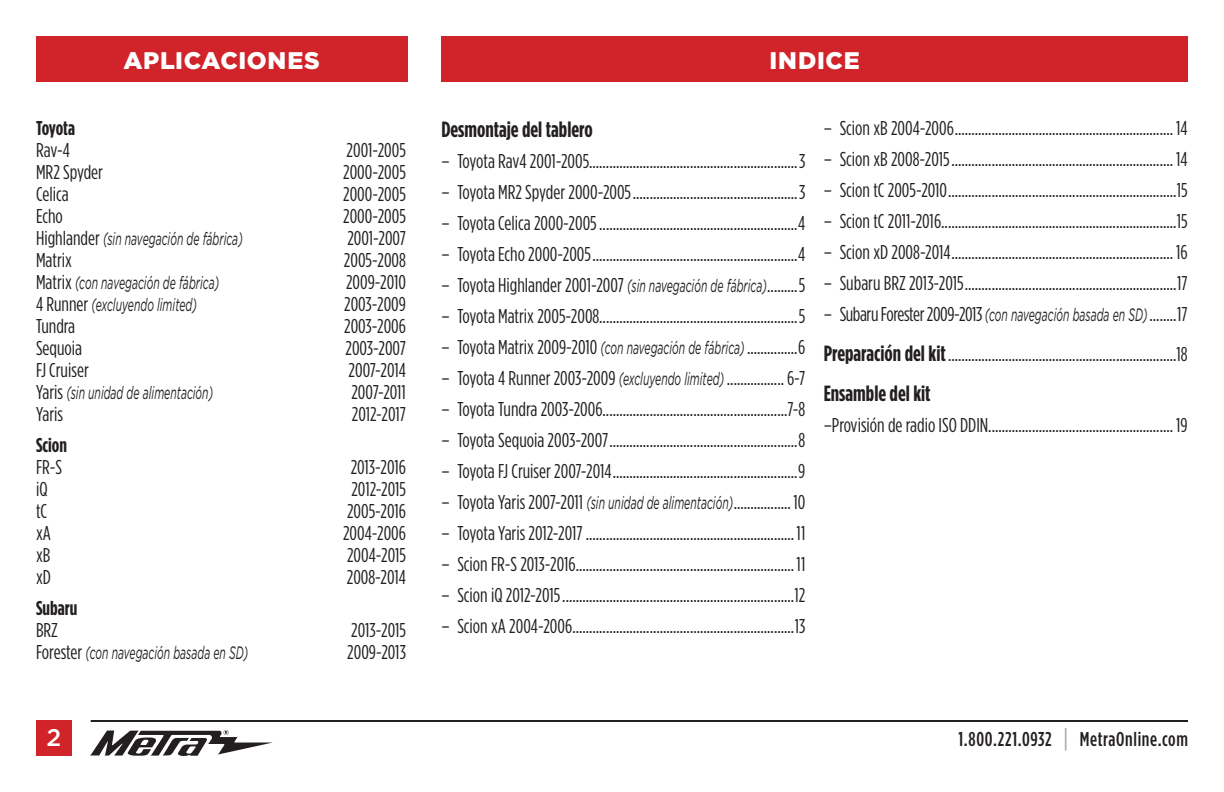
<style>
.page{position:relative;width:1224px;height:792px;background:#fff}
.page>*{position:absolute;margin:0;border:0;box-sizing:border-box;transform-origin:0 0}
.t1{font:900 24px "Gotham";letter-spacing:.025em;color:#fff}
.t2{font:500 24px "Gotham";color:#fff}
.t3{font:700 22px "Gotham Condensed";color:#231f20}
.t4{font:20px "Gotham Condensed";color:#231f20}
.t5{font:20px/40px "Gotham Condensed";letter-spacing:-.02em;color:#231f20}
.t6{font:500 20px "Gotham Condensed";letter-spacing:.035em;color:#231f20}
.t7{font:700 20px "Gotham Condensed";color:#231f20}
.t8{font:italic 18px "Gotham";color:#231f20;scale:.58 1}
.s1{font-family:"Gotham Condensed";font-style:normal;font-size:20px}
.s2{font-family:"Gotham";font-style:italic;font-size:18px}
.s3{font-weight:700;font-size:22px}
.s4{font-size:26px;color:#a8a9ad}
</style>
<div class="page">
<svg style="left:90px;top:730px;width:183px;height:26px"></svg>
<hr style="left:91px;top:720px;width:1097px;height:2px;background:#231f20">
<div style="left:36px;top:720px;width:36px;height:36px;background:#d1232a"></div>
<div style="left:36px;top:36px;width:372px;height:45px;background:#d1232a"></div>
<div style="left:441px;top:36px;width:747px;height:45px;background:#d1232a"></div>
<p class="t1" style="left:124px;top:46px;width:198px">APLICACIONES</p>
<p class="t1" style="left:770px;top:46px;width:92px">INDICE</p>
<p class="t7" style="left:36px;top:117px;width:41px">Toyota</p>
<p class="t4" style="left:36px;top:139px;width:35px">Rav-4</p>
<p class="t4" style="left:347px;top:139px;width:61px">2001-2005</p>
<p class="t4" style="left:36px;top:161px;width:69px">MR2 Spyder</p>
<p class="t4" style="left:343px;top:161px;width:64px">2000-2005</p>
<p class="t4" style="left:36px;top:183px;width:34px">Celica</p>
<p class="t4" style="left:343px;top:183px;width:64px">2000-2005</p>
<p class="t4" style="left:36px;top:205px;width:28px">Echo</p>
<p class="t4" style="left:343px;top:205px;width:64px">2000-2005</p>
<p class="t8" style="left:36px;top:229px;width:358px"><span class="s1">Highlander</span> (sin navegación de fábrica)</p>
<p class="t4" style="left:347px;top:227px;width:60px">2001-2007</p>
<p class="t4" style="left:36px;top:249px;width:37px">Matrix</p>
<p class="t4" style="left:344px;top:249px;width:64px">2005-2008</p>
<p class="t8" style="left:36px;top:273px;width:317px"><span class="s1">Matrix</span> (con navegación de fábrica)</p>
<p class="t4" style="left:346px;top:271px;width:61px">2009-2010</p>
<p class="t8" style="left:36px;top:295px;width:279px"><span class="s1">4 Runner</span> (excluyendo limited)</p>
<p class="t4" style="left:344px;top:293px;width:63px">2003-2009</p>
<p class="t4" style="left:36px;top:315px;width:41px">Tundra</p>
<p class="t4" style="left:344px;top:315px;width:63px">2003-2006</p>
<p class="t4" style="left:36px;top:337px;width:48px">Sequoia</p>
<p class="t4" style="left:345px;top:337px;width:62px">2003-2007</p>
<p class="t4" style="left:36px;top:359px;width:54px">FJ Cruiser</p>
<p class="t4" style="left:349px;top:359px;width:59px">2007-2014</p>
<p class="t8" style="left:36px;top:383px;width:307px"><span class="s1">Yaris</span> (sin unidad de alimentación)</p>
<p class="t4" style="left:351px;top:381px;width:56px">2007-2011</p>
<p class="t4" style="left:36px;top:403px;width:29px">Yaris</p>
<p class="t4" style="left:352px;top:403px;width:56px">2012-2017</p>
<p class="t7" style="left:36px;top:434px;width:33px">Scion</p>
<p class="t4" style="left:36px;top:456px;width:28px">FR-S</p>
<p class="t4" style="left:351px;top:456px;width:57px">2013-2016</p>
<p class="t4" style="left:36px;top:478px;width:13px">iQ</p>
<p class="t4" style="left:351px;top:478px;width:56px">2012-2015</p>
<p class="t4" style="left:36px;top:500px;width:13px">tC</p>
<p class="t4" style="left:347px;top:500px;width:60px">2005-2016</p>
<p class="t4" style="left:36px;top:522px;width:16px">xA</p>
<p class="t4" style="left:343px;top:522px;width:64px">2004-2006</p>
<p class="t4" style="left:36px;top:544px;width:16px">xB</p>
<p class="t4" style="left:347px;top:544px;width:60px">2004-2015</p>
<p class="t4" style="left:36px;top:566px;width:16px">xD</p>
<p class="t4" style="left:347px;top:566px;width:61px">2008-2014</p>
<p class="t7" style="left:36px;top:597px;width:43px">Subaru</p>
<p class="t4" style="left:36px;top:619px;width:24px">BRZ</p>
<p class="t4" style="left:351px;top:619px;width:56px">2013-2015</p>
<p class="t8" style="left:36px;top:643px;width:368px"><span class="s1">Forester</span> (con navegación basada en SD)</p>
<p class="t4" style="left:347px;top:641px;width:60px">2009-2013</p>
<p class="t3" style="left:441px;top:116px;width:153px">Desmontaje del tablero</p>
<p class="t4" style="left:441px;top:150px;width:365px">– Toyota Rav4 2001-2005..............................................................3</p>
<p class="t4" style="left:441px;top:181px;width:365px">– Toyota MR2 Spyder 2000-2005.................................................3</p>
<p class="t4" style="left:441px;top:212px;width:365px">– Toyota Celica 2000-2005...........................................................4</p>
<p class="t4" style="left:441px;top:243px;width:365px">– Toyota Echo 2000-2005.............................................................4</p>
<p class="t4" style="left:441px;top:274px;width:366px">– Toyota Highlander 2001-2007 <span class="s2">(sin navegación de fábrica)</span>.........5</p>
<p class="t4" style="left:441px;top:305px;width:366px">– Toyota Matrix 2005-2008...........................................................5</p>
<p class="t4" style="left:441px;top:336px;width:365px">– Toyota Matrix 2009-2010 <span class="s2">(con navegación de fábrica)</span> ...............6</p>
<p class="t4" style="left:441px;top:367px;width:366px">– Toyota 4 Runner 2003-2009 <span class="s2">(excluyendo limited)</span> .................6-7</p>
<p class="t4" style="left:441px;top:398px;width:365px">– Toyota Tundra 2003-2006.......................................................7-8</p>
<p class="t4" style="left:441px;top:429px;width:365px">– Toyota Sequoia 2003-2007........................................................8</p>
<p class="t4" style="left:441px;top:460px;width:365px">– Toyota FJ Cruiser 2007-2014.......................................................9</p>
<p class="t4" style="left:441px;top:491px;width:366px">– Toyota Yaris 2007-2011 <span class="s2">(sin unidad de alimentación)</span>................. 10</p>
<p class="t4" style="left:441px;top:522px;width:365px">– Toyota Yaris 2012-2017 .............................................................. 11</p>
<p class="t4" style="left:441px;top:553px;width:365px">– Scion FR-S 2013-2016................................................................. 11</p>
<p class="t4" style="left:441px;top:584px;width:365px">– Scion iQ 2012-2015.....................................................................12</p>
<p class="t4" style="left:441px;top:615px;width:365px">– Scion xA 2004-2006..................................................................13</p>
<p class="t4" style="left:824px;top:117px;width:365px">– Scion xB 2004-2006................................................................. 14</p>
<p class="t4" style="left:824px;top:148px;width:365px">– Scion xB 2008-2015.................................................................. 14</p>
<p class="t4" style="left:824px;top:179px;width:365px">– Scion tC 2005-2010....................................................................15</p>
<p class="t4" style="left:824px;top:210px;width:365px">– Scion tC 2011-2016......................................................................15</p>
<p class="t4" style="left:824px;top:241px;width:365px">– Scion xD 2008-2014.................................................................. 16</p>
<p class="t4" style="left:824px;top:272px;width:365px">– Subaru BRZ 2013-2015...............................................................17</p>
<p class="t5" style="left:824px;top:294px;width:366px">– Subaru Forester 2009-2013 <span class="s2">(con navegación basada en SD)</span> ........17<br><span class="s3">Preparación del kit</span>....................................................................18</p>
<p class="t3" style="left:824px;top:381px;width:109px">Ensamble del kit</p>
<p class="t4" style="left:824px;top:414px;width:366px">–Provisión de radio ISO DDIN....................................................... 19</p>
<p class="t2" style="left:47px;top:724px;width:16px">2</p>
<p class="t6" style="left:959px;top:728px;width:231px">1.800.221.0932 <span class="s4">|</span> MetraOnline.com</p>
</div>
